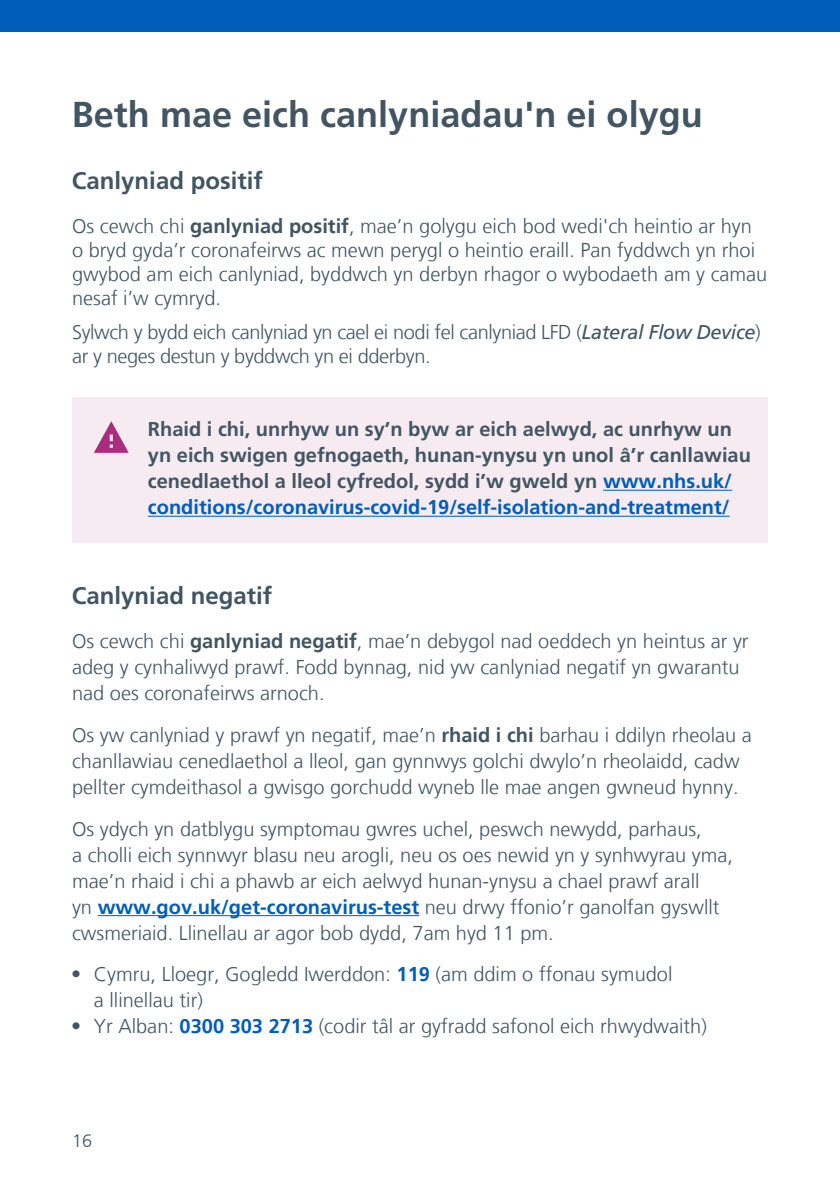
<style>
.page{position:relative;width:840px;height:1191px;background:#fff}
.page>*{position:absolute;margin:0;border:0;box-sizing:border-box;transform-origin:0 0}
.Heading_2__h2{font:700 36px "Frutiger LT Pro";color:#425563}
.Heading_3__h3{font:700 24px "Frutiger LT Pro";color:#425563}
.Paragraph_Black__p{font:300 20px/26px "Frutiger LT";color:#425563}
.Paragraph_Bold__p{font:300 20px/26px "Frutiger LT";color:#425563}
.Paragraph_Bold__p-2{font:700 20px/26px "Frutiger LT Pro";color:#425563}
.Paragraph_Black__p-2{font:300 20px/24px "Frutiger LT";letter-spacing:-.02em;color:#425563}
.Page_number__p{font:300 18px "Frutiger LT";color:#425563}
.s1{font-weight:700}
.s2{font-family:"Frutiger LT Pro";font-weight:400;font-style:italic}
.s3{color:#005eb8}
.s4{font-family:"Frutiger LT Pro";font-weight:700;color:#005eb8}
.s5{font-weight:700;color:#005eb8}
</style>
<div class="page">
<div style="left:72px;top:397px;width:695px;height:146px;background:#f5ebf1"></div>
<svg style="left:94px;top:421px;width:35px;height:32px"></svg>
<hr style="left:602px;top:490px;width:129px;height:1px;background:#005eb8">
<hr style="left:148px;top:516px;width:581px;height:1px;background:#005eb8">
<hr style="left:98px;top:915px;width:321px;height:1px;background:#005eb8">
<div style="left:0;top:0;width:839px;height:31px;background:#005eb8"></div>
<h3 class="Heading_2__h2" style="left:72px;top:93px;width:632px">Beth mae eich canlyniadau'n ei olygu</h3>
<p class="Heading_3__h3" style="left:72px;top:166px;width:192px">Canlyniad positif</p>
<p class="Paragraph_Black__p" style="left:72px;top:214px;width:696px;line-height:24px">Os cewch chi <span class="s1">ganlyniad positif</span>, mae’n golygu eich bod wedi'ch heintio ar hyn o bryd gyda’r coronafeirws ac mewn perygl o heintio eraill. Pan fyddwch yn rhoi gwybod am eich canlyniad, byddwch yn derbyn rhagor o wybodaeth am y camau nesaf i’w cymryd.</p>
<p class="Paragraph_Black__p-2" style="left:72px;top:320px;width:689px">Sylwch y bydd eich canlyniad yn cael ei nodi fel canlyniad LFD (<span class="s2">Lateral Flow Device</span>) ar y neges destun y byddwch yn ei dderbyn.</p>
<h3 class="Paragraph_Bold__p-2" style="left:148px;top:416px;width:604px">Rhaid i chi, unrhyw un sy’n byw ar eich aelwyd, ac unrhyw un yn eich swigen gefnogaeth, hunan-ynysu yn unol â’r canllawiau cenedlaethol a lleol cyfredol, sydd i’w gweld yn <span class="s3">www.nhs.uk/ conditions/coronavirus-covid-19/self-isolation-and-treatment/</span></h3>
<p class="Heading_3__h3" style="left:72px;top:581px;width:202px">Canlyniad negatif</p>
<p class="Paragraph_Black__p" style="left:72px;top:628px;width:677px">Os cewch chi <span class="s1">ganlyniad negatif</span>, mae’n debygol nad oeddech yn heintus ar yr adeg y cynhaliwyd prawf. Fodd bynnag, nid yw canlyniad negatif yn gwarantu nad oes coronafeirws arnoch.</p>
<p class="Paragraph_Black__p" style="left:72px;top:722px;width:680px">Os yw canlyniad y prawf yn negatif, mae’n <span class="s1">rhaid i chi</span> barhau i ddilyn rheolau a chanllawiau cenedlaethol a lleol, gan gynnwys golchi dwylo’n rheolaidd, cadw pellter cymdeithasol a gwisgo gorchudd wyneb lle mae angen gwneud hynny.</p>
<h3 class="Paragraph_Bold__p" style="left:72px;top:816px;width:662px">Os ydych yn datblygu symptomau gwres uchel, peswch newydd, parhaus,<br>a cholli eich synnwyr blasu neu arogli, neu os oes newid yn y synhwyrau yma, mae’n rhaid i chi a phawb ar eich aelwyd hunan-ynysu a chael prawf arall<br>yn <span class="s4">www.gov.uk/get-coronavirus-test</span> neu drwy ffonio’r ganolfan gyswllt cwsmeriaid. Llinellau ar agor bob dydd, 7am hyd 11 pm.</h3>
<p class="Paragraph_Black__p" style="left:94px;top:961px;width:579px;text-indent:-23px">• Cymru, Lloegr, Gogledd Iwerddon: <span class="s5">119</span> (am ddim o ffonau symudol a llinellau tir)</p>
<p class="Paragraph_Black__p" style="left:71px;top:1013px;width:637px">• Yr Alban: <span class="s5">0300 303 2713</span> (codir tâl ar gyfradd safonol eich rhwydwaith)</p>
<p class="Page_number__p" style="left:72px;top:1130px;width:22px">16</p>
</div>
